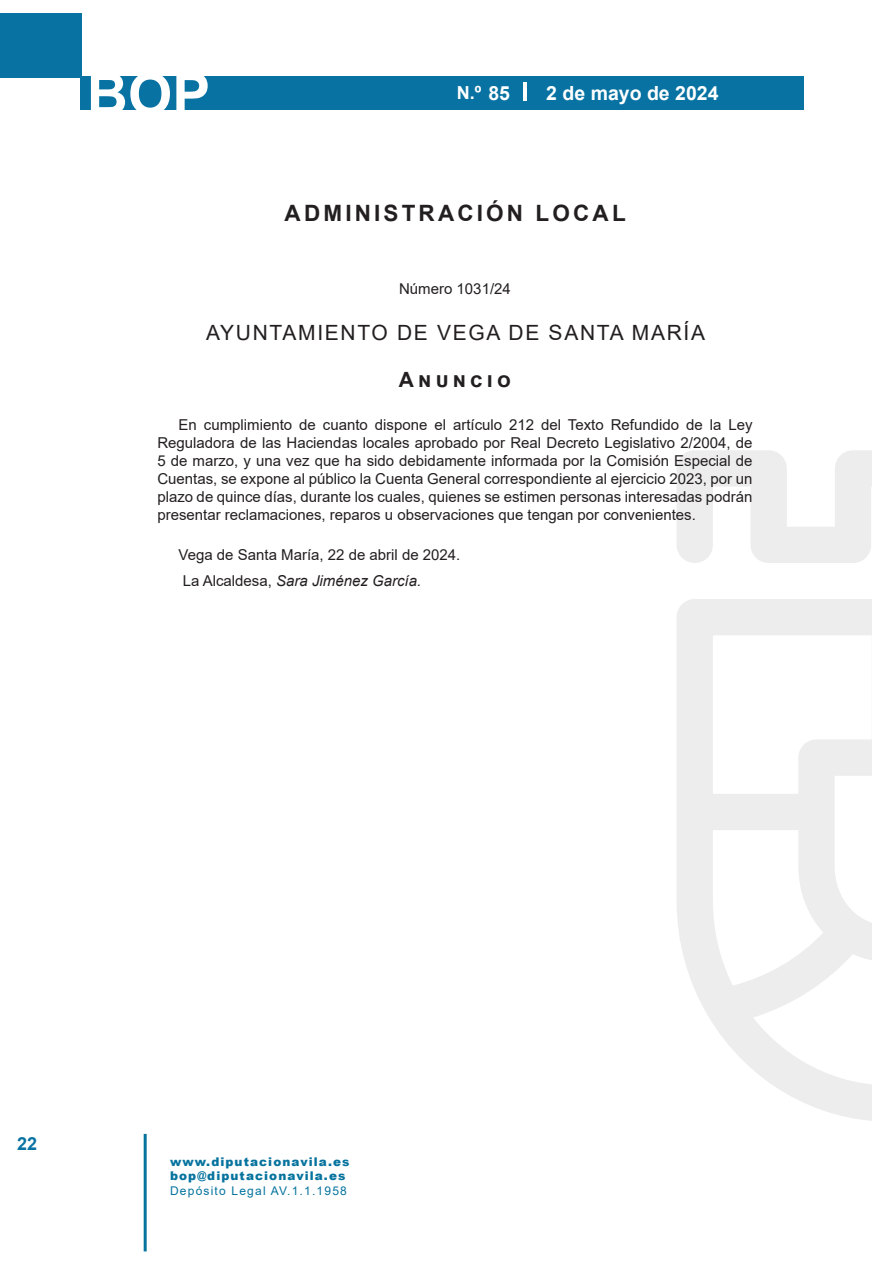
<style>
.page{position:relative;width:893px;height:1263px;background:#fff}
.page>*{position:absolute;margin:0;border:0;box-sizing:border-box;transform-origin:0 0}
.t1{font:700 57px "Arial";color:#fff}
.SECCION{font:700 22.5px "Arial";letter-spacing:.14em;color:#231f20}
.ORGANISMO{font:21px "Arial";letter-spacing:.08em;color:#231f20}
.ANUNCIO_1{font:21px "Arial Bold MT2";color:#231f20}
.t2{font:700 19.5px "Arial";color:#fff}
.t3{font:700 18px "Arial";color:#fff}
.t4{font:700 18px "Arial";color:#0873a3}
.TEXTO{font:15px/18px "Arial";color:#231f20;text-align:justify}
.FIRMA{font:15px "Arial";color:#231f20}
.FIRMA-2{font:italic 15px "Arial";color:#231f20}
.REFERENCIA{font:15px "Arial";color:#231f20}
.t5{font:900 12px/14.4px "Arial";letter-spacing:.09em;color:#05739e}
.t6{font:12px "Arial";letter-spacing:.1em;color:#05739e}
.s1{font-size:19.5px}
.s2{font-style:normal}
</style>
<div class="page">
<div style="left:0;top:13px;width:81px;height:64px;background:#0873a3"></div>
<div style="left:80px;top:77px;width:724px;height:33px;background:#0873a3"></div>
<hr style="left:144px;top:1134px;width:3px;height:117px;background:#05739e">
<hr style="left:524px;top:83px;width:3px;height:18px;background:#fff">
<svg style="left:677px;top:450px;width:195px;height:671px"></svg>
<h1 class="t1" style="left:87px;top:54px;width:125px">BOP</h1>
<p class="t3" style="left:457px;top:80px;width:55px">N.º <span class="s1">85</span></p>
<h3 class="t2" style="left:546px;top:80px;width:174px">2 de mayo de 2024</h3>
<p class="SECCION" style="left:285px;top:197px;width:343px">ADMINISTRACIÓN LOCAL</p>
<p class="REFERENCIA" style="left:399px;top:278px;width:113px">Número 1031/24</p>
<p class="ORGANISMO" style="left:206px;top:318px;width:500px">AYUNTAMIENTO DE VEGA DE SANTA MARÍA</p>
<p class="ANUNCIO_1" style="left:399px;top:364px;width:114px">Anuncio</p>
<p class="TEXTO" style="left:157px;top:416px;width:597px;text-indent:21px">En cumplimiento de cuanto dispone el artículo 212 del Texto Refundido de la Ley Reguladora de las Haciendas locales aprobado por Real Decreto Legislativo 2/2004, de 5 de marzo, y una vez que ha sido debidamente informada por la Comisión Especial de Cuentas, se expone al público la Cuenta General correspondiente al ejercicio 2023, por un plazo de quince días, durante los cuales, quienes se estimen personas interesadas podrán presentar reclamaciones, reparos u observaciones que tengan por convenientes.</p>
<p class="FIRMA" style="left:179px;top:544px;width:283px">Vega de Santa María, 22 de abril de 2024.</p>
<p class="FIRMA-2" style="left:183px;top:571px;width:240px"><span class="s2">La Alcaldesa,</span> Sara Jiménez García.</p>
<p class="t4" style="left:17px;top:1131px;width:22px">22</p>
<p class="t5" style="left:170px;top:1154px;width:181px">www.diputacionavila.es bop@diputacionavila.es</p>
<p class="t6" style="left:170px;top:1182px;width:178px">Depósito Legal AV.1.1.1958</p>
</div>
